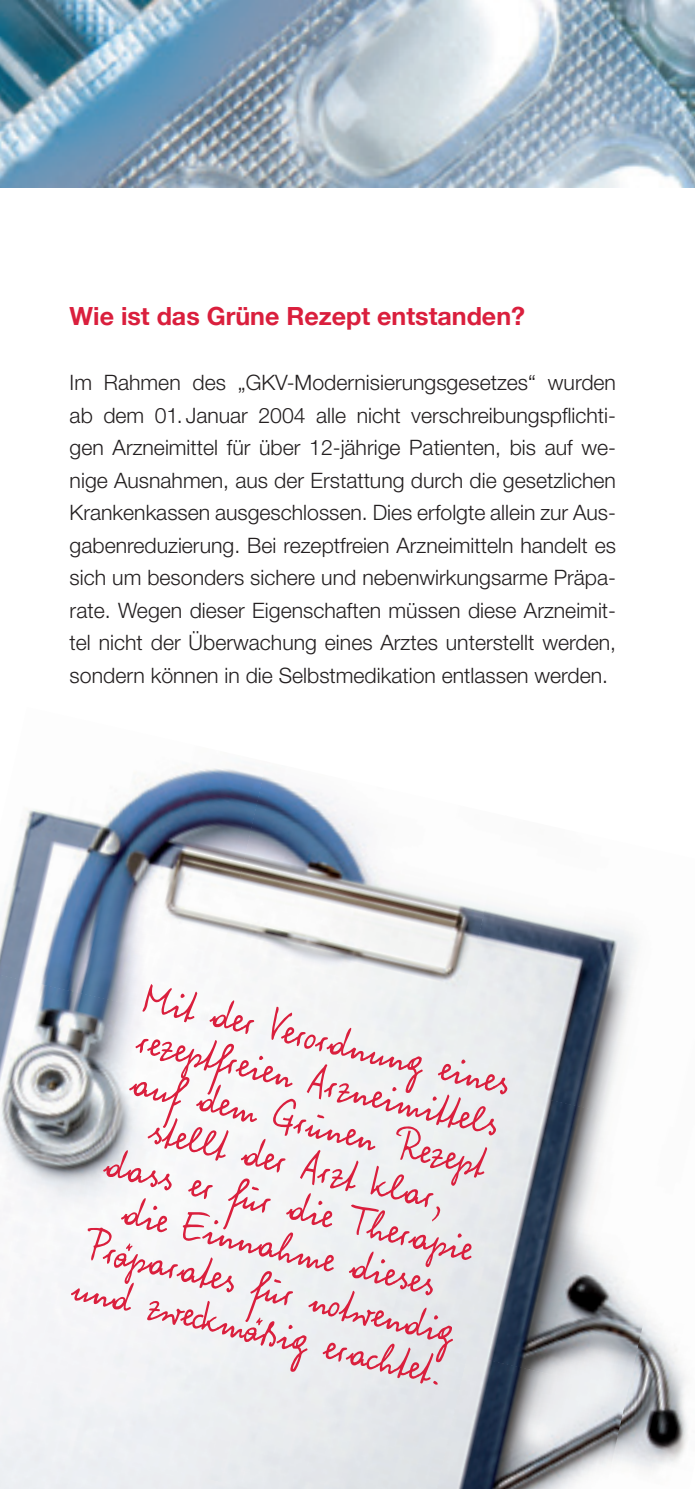
<style>
.page{position:relative;width:695px;height:1489px;background:#fff}
.page>*{position:absolute;margin:0;border:0;box-sizing:border-box;transform-origin:0 0}
.t1{font:55px/42.5px "WIP The President";color:#da1f3d;text-align:center}
.t2{font:700 25px "Helvetica Neue";color:#da1f3d}
.t3{font:300 21.25px/32.5px "Helvetica Neue";color:#231f20;text-align:justify}
</style>
<div class="page">
<img style="left:0;top:769px;width:207px;height:205px">
<img style="left:207px;top:768px;width:239px;height:253px">
<img style="left:446px;top:898px;width:192px;height:178px">
<img style="left:627px;top:1391px;width:61px;height:80px">
<img style="left:0;top:974px;width:207px;height:274px">
<div style="left:148px;top:1021px;width:299px;height:261px;background:#f4f4f6"></div>
<img style="left:387px;top:1076px;width:299px;height:315px">
<img style="left:108px;top:1282px;width:359px;height:206px">
<img style="left:437px;top:1354px;width:190px;height:134px">
<div style="left:101px;top:1456px;width:150px;height:32px;background:#ebedf0"></div>
<img style="left:0;top:0;width:694px;height:188px">
<p class="t2" style="left:70px;top:301px;width:457px">Wie ist das Grüne Rezept entstanden?</p>
<p class="t3" style="left:70px;top:366px;width:548px">Im Rahmen des „GKV-Modernisierungsgesetzes“ wurden ab dem 01. Januar 2004 alle nicht verschreibungspflichti&shy;gen Arzneimittel für über 12-jährige Patienten, bis auf we&shy;nige Ausnahmen, aus der Erstattung durch die gesetzlichen Krankenkassen ausgeschlossen. Dies erfolgte allein zur Aus&shy;gabenreduzierung. Bei rezeptfreien Arzneimitteln handelt es sich um besonders sichere und nebenwirkungsarme Präpa&shy;rate. Wegen dieser Eigenschaften müssen diese Arzneimit&shy;tel nicht der Überwachung eines Arztes unterstellt werden, sondern können in die Selbstmedikation entlassen werden.</p>
<h1 class="t1" style="left:143px;top:982px;width:396px;rotate:13deg">Mit der Verordnung eines rezeptfreien Arzneimittels auf dem Grünen Rezept stellt der Arzt klar,<br>dass er für die Therapie die Einnahme dieses<br>Präparates für notwendig und zweckmäßig erachtet.</h1>
</div>
